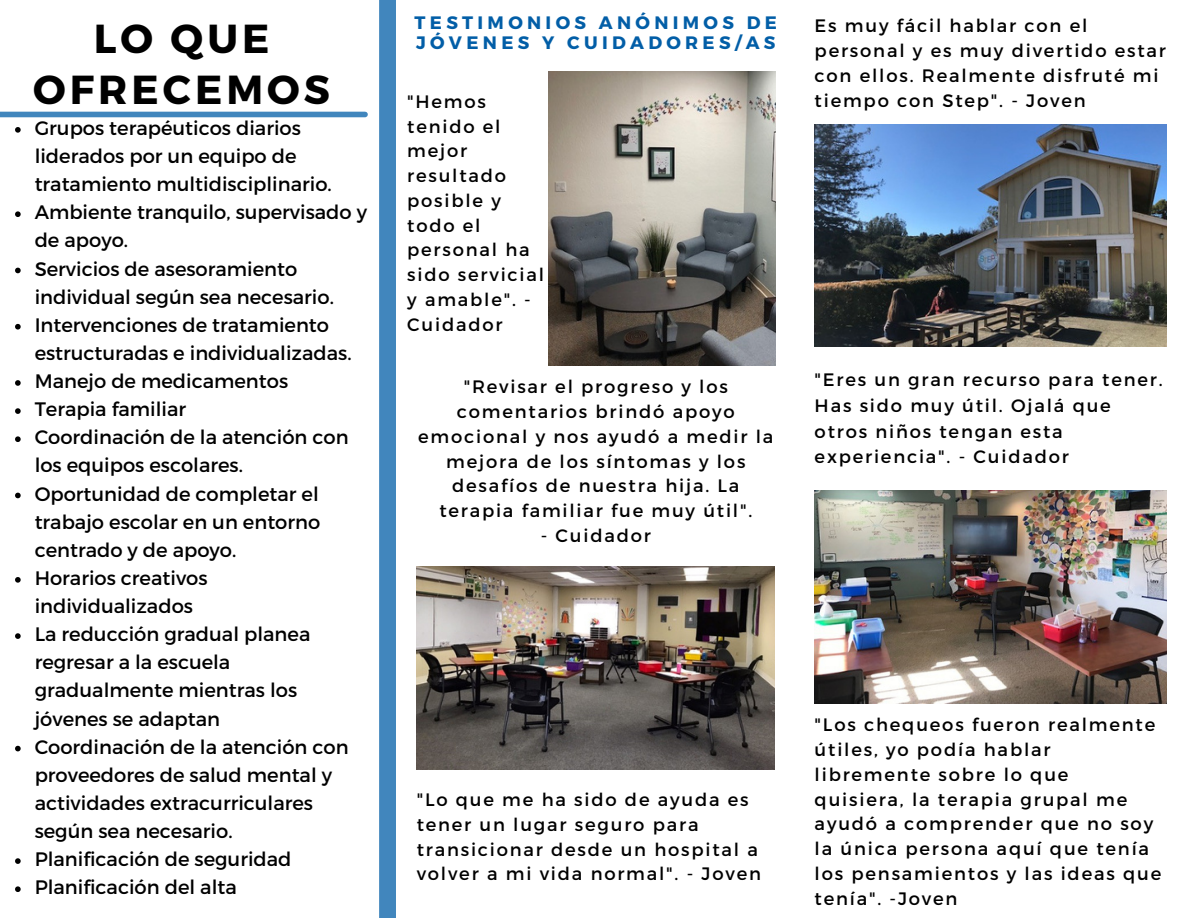
<style>
.page{position:relative;width:1188px;height:918px;background:#fff}
.page>*{position:absolute;margin:0;border:0;box-sizing:border-box;transform-origin:0 0}
.t1{font:700 40.5px "Montserrat";letter-spacing:.1em;color:#000}
.t2{font:19.5px/28.2px "Montserrat";color:#000}
.t3{font:18px/24.8px "Montserrat";letter-spacing:.1em;color:#000}
.t4{font:700 18px "Montserrat";letter-spacing:.24em;color:#025ea7}
</style>
<div class="page">
<div style="left:0;top:112px;width:365px;height:5px;background:#4186bd"></div>
<div style="left:379px;top:0;width:17px;height:918px;background:#4186bd"></div>
<svg style="left:15px;top:127px;width:6px;height:6px"></svg>
<svg style="left:15px;top:211px;width:6px;height:6px"></svg>
<svg style="left:15px;top:268px;width:6px;height:5px"></svg>
<svg style="left:15px;top:324px;width:6px;height:6px"></svg>
<svg style="left:15px;top:380px;width:6px;height:6px"></svg>
<svg style="left:15px;top:408px;width:6px;height:6px"></svg>
<svg style="left:15px;top:436px;width:6px;height:6px"></svg>
<svg style="left:15px;top:493px;width:6px;height:5px"></svg>
<svg style="left:15px;top:577px;width:6px;height:6px"></svg>
<svg style="left:15px;top:633px;width:6px;height:6px"></svg>
<svg style="left:15px;top:746px;width:6px;height:5px"></svg>
<svg style="left:15px;top:858px;width:6px;height:6px"></svg>
<svg style="left:15px;top:886px;width:6px;height:6px"></svg>
<img style="left:549px;top:71px;width:226px;height:295px">
<img style="left:417px;top:567px;width:357px;height:202px">
<img style="left:815px;top:125px;width:352px;height:221px">
<img style="left:815px;top:490px;width:352px;height:213px">
<p class="t1" style="left:94px;top:12px;width:177px">LO QUE</p>
<p class="t1" style="left:33px;top:63px;width:298px">OFRECEMOS</p>
<p class="t2" style="left:35px;top:113px;width:299px">Grupos terapéuticos diarios liderados por un equipo de tratamiento multidisciplinario.</p>
<p class="t2" style="left:35px;top:197px;width:334px">Ambiente tranquilo, supervisado y de apoyo.</p>
<p class="t2" style="left:35px;top:254px;width:301px">Servicios de asesoramiento individual según sea necesario.</p>
<p class="t2" style="left:35px;top:310px;width:318px">Intervenciones de tratamiento estructuradas e individualizadas.</p>
<p class="t2" style="left:35px;top:366px;width:255px">Manejo de medicamentos</p>
<p class="t2" style="left:35px;top:394px;width:153px">Terapia familiar</p>
<p class="t2" style="left:35px;top:422px;width:315px">Coordinación de la atención con los equipos escolares.</p>
<p class="t2" style="left:35px;top:479px;width:287px;text-align:justify">Oportunidad de completar el trabajo escolar en un entorno centrado y de apoyo.</p>
<p class="t2" style="left:35px;top:563px;width:174px">Horarios creativos individualizados</p>
<p class="t2" style="left:35px;top:619px;width:277px">La reducción gradual planea regresar a la escuela gradualmente mientras los jóvenes se adaptan</p>
<p class="t2" style="left:35px;top:732px;width:315px">Coordinación de la atención con proveedores de salud mental y actividades extracurriculares según sea necesario.</p>
<p class="t2" style="left:35px;top:844px;width:258px">Planificación de seguridad</p>
<p class="t2" style="left:35px;top:872px;width:204px">Planificación del alta</p>
<p class="t4" style="left:415px;top:10px;width:364px">TESTIMONIOS ANÓNIMOS DE</p>
<p class="t4" style="left:416px;top:31px;width:361px">JÓVENES Y CUIDADORES/AS</p>
<p class="t3" style="left:407px;top:88px;width:138px">"Hemos tenido el mejor resultado posible y todo el personal ha sido servicial y amable". -<br>Cuidador</p>
<p class="t3" style="left:418px;top:374px;width:357px;text-align:center">"Revisar el progreso y los comentarios brindó apoyo emocional y nos ayudó a medir la mejora de los síntomas y los desafíos de nuestra hija. La terapia familiar fue muy útil".</p>
<p class="t3" style="left:541px;top:522px;width:112px">- Cuidador</p>
<p class="t3" style="left:815px;top:13px;width:353px">Es muy fácil hablar con el personal y es muy divertido estar con ellos. Realmente disfruté mi tiempo con Step". - Joven</p>
<p class="t3" style="left:815px;top:366px;width:350px;line-height:25.8px">"Eres un gran recurso para tener.<br>Has sido muy útil. Ojalá que otros niños tengan esta experiencia". - Cuidador</p>
<p class="t3" style="left:417px;top:786px;width:346px">"Lo que me ha sido de ayuda es tener un lugar seguro para transicionar desde un hospital a volver a mi vida normal". - Joven</p>
<p class="t3" style="left:815px;top:712px;width:348px">"Los chequeos fueron realmente útiles, yo podía hablar libremente sobre lo que quisiera, la terapia grupal me ayudó a comprender que no soy la única persona aquí que tenía los pensamientos y las ideas que tenía". -Joven</p>
</div>
